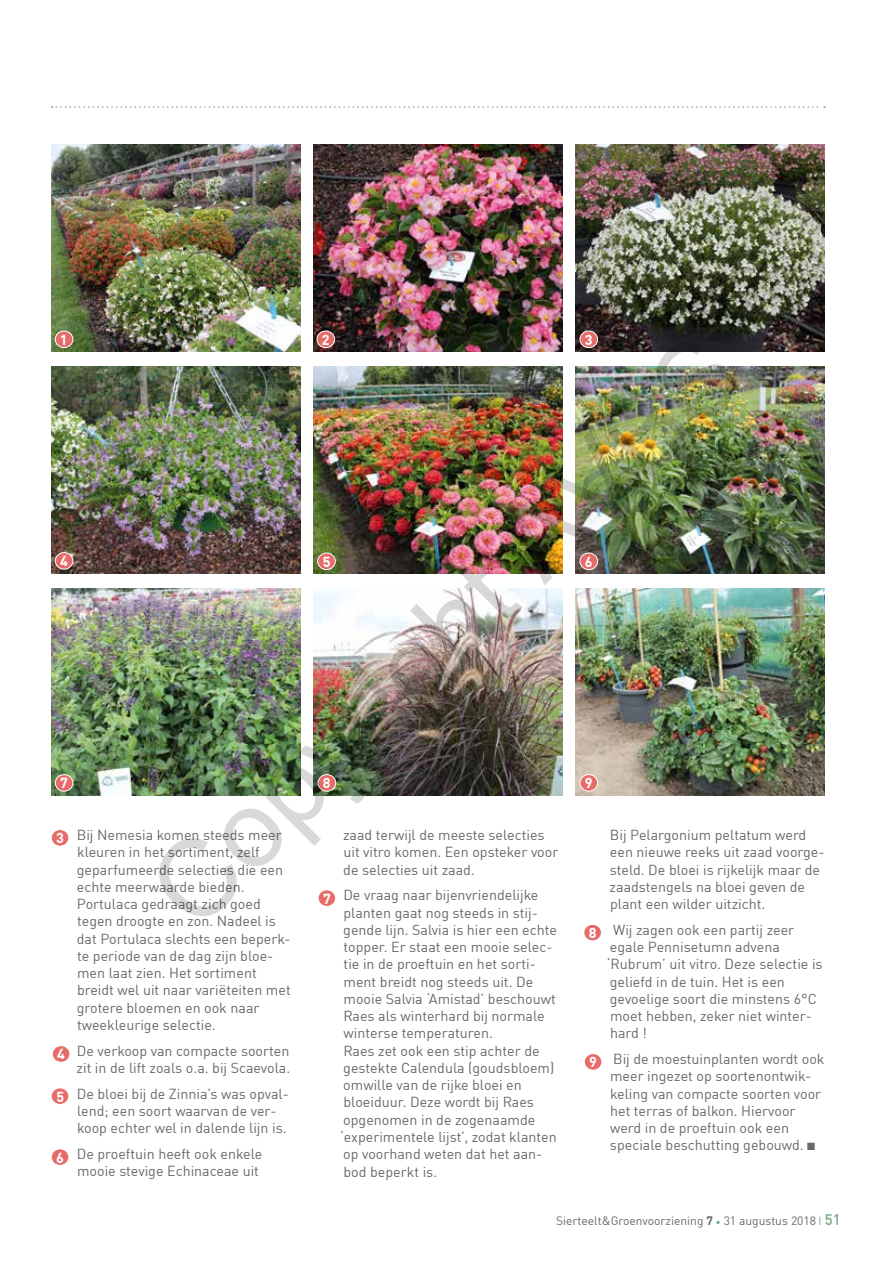
<style>
.page{position:relative;width:893px;height:1263px;background:#fff}
.page>*{position:absolute;margin:0;border:0;box-sizing:border-box;transform-origin:0 0}
.t1{font:108px "Arial";color:rgb(0 0 0/.15)}
.t2{font:14.25px/17.2px "DIN Offc Pro";color:#686867}
.t3{font:700 14.25px "DIN Offc Pro";color:#fff}
.t4{font:12px "DIN Offc Pro";color:#686867}
.s1{font-weight:700}
.s2{font-family:"Minion Pro";color:#73aa84}
.s3{font-weight:500;font-size:15px;color:#73aa84}
</style>
<div class="page">
<svg style="left:52px;top:106px;width:773px;height:2px"></svg>
<img style="left:51px;top:145px;width:250px;height:207px">
<img style="left:575px;top:145px;width:250px;height:207px">
<img style="left:313px;top:366px;width:250px;height:207px">
<img style="left:313px;top:145px;width:250px;height:207px">
<img style="left:51px;top:588px;width:250px;height:207px">
<img style="left:51px;top:366px;width:250px;height:207px">
<img style="left:575px;top:588px;width:250px;height:207px">
<img style="left:575px;top:366px;width:250px;height:207px">
<img style="left:313px;top:588px;width:250px;height:207px">
<div style="left:55px;top:331px;width:18px;height:17px;background:#e76c69;border-radius:50%"></div>
<div style="left:55px;top:331px;width:18px;height:17px;border:1px solid #fff;border-radius:50%"></div>
<div style="left:317px;top:331px;width:18px;height:17px;background:#e76c69;border-radius:50%"></div>
<div style="left:317px;top:331px;width:18px;height:17px;border:1px solid #fff;border-radius:50%"></div>
<div style="left:580px;top:331px;width:18px;height:17px;background:#e76c69;border-radius:50%"></div>
<div style="left:580px;top:331px;width:18px;height:17px;border:1px solid #fff;border-radius:50%"></div>
<div style="left:55px;top:553px;width:18px;height:16px;background:#e76c69;border-radius:50%"></div>
<div style="left:55px;top:552px;width:18px;height:17px;border:1px solid #fff;border-radius:50%"></div>
<div style="left:318px;top:553px;width:17px;height:17px;background:#e76c69;border-radius:50%"></div>
<div style="left:317px;top:553px;width:19px;height:17px;border:1px solid #fff;border-radius:50%"></div>
<div style="left:580px;top:553px;width:18px;height:17px;background:#e76c69;border-radius:50%"></div>
<div style="left:580px;top:553px;width:18px;height:17px;border:1px solid #fff;border-radius:50%"></div>
<div style="left:55px;top:775px;width:18px;height:16px;background:#e76c69;border-radius:50%"></div>
<div style="left:55px;top:774px;width:18px;height:17px;border:1px solid #fff;border-radius:50%"></div>
<div style="left:318px;top:775px;width:18px;height:16px;background:#e76c69;border-radius:50%"></div>
<div style="left:318px;top:774px;width:18px;height:17px;border:1px solid #fff;border-radius:50%"></div>
<div style="left:580px;top:775px;width:18px;height:16px;background:#e76c69;border-radius:50%"></div>
<div style="left:580px;top:774px;width:18px;height:17px;border:1px solid #fff;border-radius:50%"></div>
<div style="left:51px;top:829px;width:18px;height:17px;background:#e76c69;border-radius:50%"></div>
<div style="left:51px;top:829px;width:18px;height:17px;border:1px solid #fff;border-radius:50%"></div>
<div style="left:52px;top:1046px;width:18px;height:16px;background:#e76c69;border-radius:50%"></div>
<div style="left:52px;top:1045px;width:18px;height:17px;border:1px solid #fff;border-radius:50%"></div>
<div style="left:51px;top:1088px;width:18px;height:16px;background:#e76c69;border-radius:50%"></div>
<div style="left:51px;top:1088px;width:18px;height:17px;border:1px solid #fff;border-radius:50%"></div>
<div style="left:318px;top:890px;width:18px;height:16px;background:#e76c69;border-radius:50%"></div>
<div style="left:318px;top:890px;width:18px;height:16px;border:1px solid #fff;border-radius:50%"></div>
<div style="left:584px;top:924px;width:17px;height:17px;background:#e76c69;border-radius:50%"></div>
<div style="left:584px;top:924px;width:18px;height:17px;border:1px solid #fff;border-radius:50%"></div>
<div style="left:584px;top:1053px;width:18px;height:17px;background:#e76c69;border-radius:50%"></div>
<div style="left:584px;top:1053px;width:18px;height:17px;border:1px solid #fff;border-radius:50%"></div>
<div style="left:51px;top:1149px;width:18px;height:16px;background:#e76c69;border-radius:50%"></div>
<div style="left:51px;top:1149px;width:18px;height:16px;border:1px solid #fff;border-radius:50%"></div>
<h1 class="t1" style="left:120px;top:856px;width:782px;rotate:-45deg">Copyright AVBS</h1>
<p class="t3" style="left:60px;top:328px;width:9px">1</p>
<p class="t3" style="left:322px;top:328px;width:9px">2</p>
<p class="t3" style="left:585px;top:328px;width:9px">3</p>
<p class="t3" style="left:60px;top:549px;width:9px">4</p>
<p class="t3" style="left:323px;top:550px;width:9px">5</p>
<p class="t3" style="left:585px;top:550px;width:9px">6</p>
<p class="t3" style="left:60px;top:771px;width:9px">7</p>
<p class="t3" style="left:323px;top:771px;width:9px">8</p>
<p class="t3" style="left:585px;top:771px;width:9px">9</p>
<p class="t2" style="left:77px;top:825px;width:215px">Bij Nemesia komen steeds meer kleuren in het sortiment, zelf geparfumeerde selecties die een echte meerwaarde bieden.<br>Portulaca gedraagt zich goed tegen droogte en zon. Nadeel is dat Portulaca slechts een beperk&shy;te periode van de dag zijn bloe&shy;men laat zien. Het sortiment breidt wel uit naar variëteiten met grotere bloemen en ook naar tweekleurige selectie.</p>
<p class="t2" style="left:77px;top:1040px;width:215px">De verkoop van compacte soorten zit in de lift zoals o.a. bij Scaevola.</p>
<p class="t2" style="left:77px;top:1083px;width:213px">De bloei bij de Zinnia’s was opval&shy;lend; een soort waarvan de ver&shy;koop echter wel in dalende lijn is.</p>
<p class="t2" style="left:77px;top:1144px;width:187px">De proeftuin heeft ook enkele mooie stevige Echinaceae uit</p>
<p class="t2" style="left:610px;top:825px;width:216px">Bij Pelargonium peltatum werd een nieuwe reeks uit zaad voorge&shy;steld. De bloei is rijkelijk maar de zaadstengels na bloei geven de plant een wilder uitzicht.</p>
<p class="t2" style="left:607px;top:919px;width:217px;text-indent:6px">Wij zagen ook een partij zeer egale Pennisetumn advena ‘Rubrum’ uit vitro. Deze selectie is geliefd in de tuin. Het is een gevoelige soort die minstens 6°C moet hebben, zeker niet winter&shy;hard !</p>
<p class="t2" style="left:610px;top:1049px;width:216px">Bij de moestuinplanten wordt ook meer ingezet op soortenontwik&shy;keling van compacte soorten voor het terras of balkon. Hiervoor werd in de proeftuin ook een speciale beschutting gebouwd. ■</p>
<p class="t2" style="left:343px;top:825px;width:217px">zaad terwijl de meeste selecties uit vitro komen. Een opsteker voor de selecties uit zaad.</p>
<p class="t2" style="left:340px;top:885px;width:218px">De vraag naar bijenvriendelijke planten gaat nog steeds in stij&shy;gende lijn. Salvia is hier een echte topper. Er staat een mooie selec&shy;tie in de proeftuin en het sorti&shy;ment breidt nog steeds uit. De mooie Salvia ‘Amistad’ beschouwt<br>Raes als winterhard bij normale winterse temperaturen.<br>Raes zet ook een stip achter de gestekte Calendula (goudsbloem) omwille van de rijke bloei en bloeiduur. Deze wordt bij Raes opgenomen in de zogenaamde ‘experimentele lijst’, zodat klanten op voorhand weten dat het aan&shy;bod beperkt is.</p>
<p class="t3" style="left:56px;top:826px;width:9px">3</p>
<p class="t3" style="left:323px;top:886px;width:9px">7</p>
<p class="t3" style="left:589px;top:921px;width:9px">8</p>
<p class="t3" style="left:57px;top:1042px;width:9px">4</p>
<p class="t3" style="left:56px;top:1084px;width:9px">5</p>
<p class="t3" style="left:589px;top:1050px;width:9px">9</p>
<p class="t3" style="left:56px;top:1145px;width:9px">6</p>
<p class="t4" style="left:556px;top:1211px;width:286px">Sierteelt&amp;Groenvoorziening <span class="s1">7</span> <span class="s2">•</span> 31 augustus 2018 <span class="s3">51</span></p>
</div>
